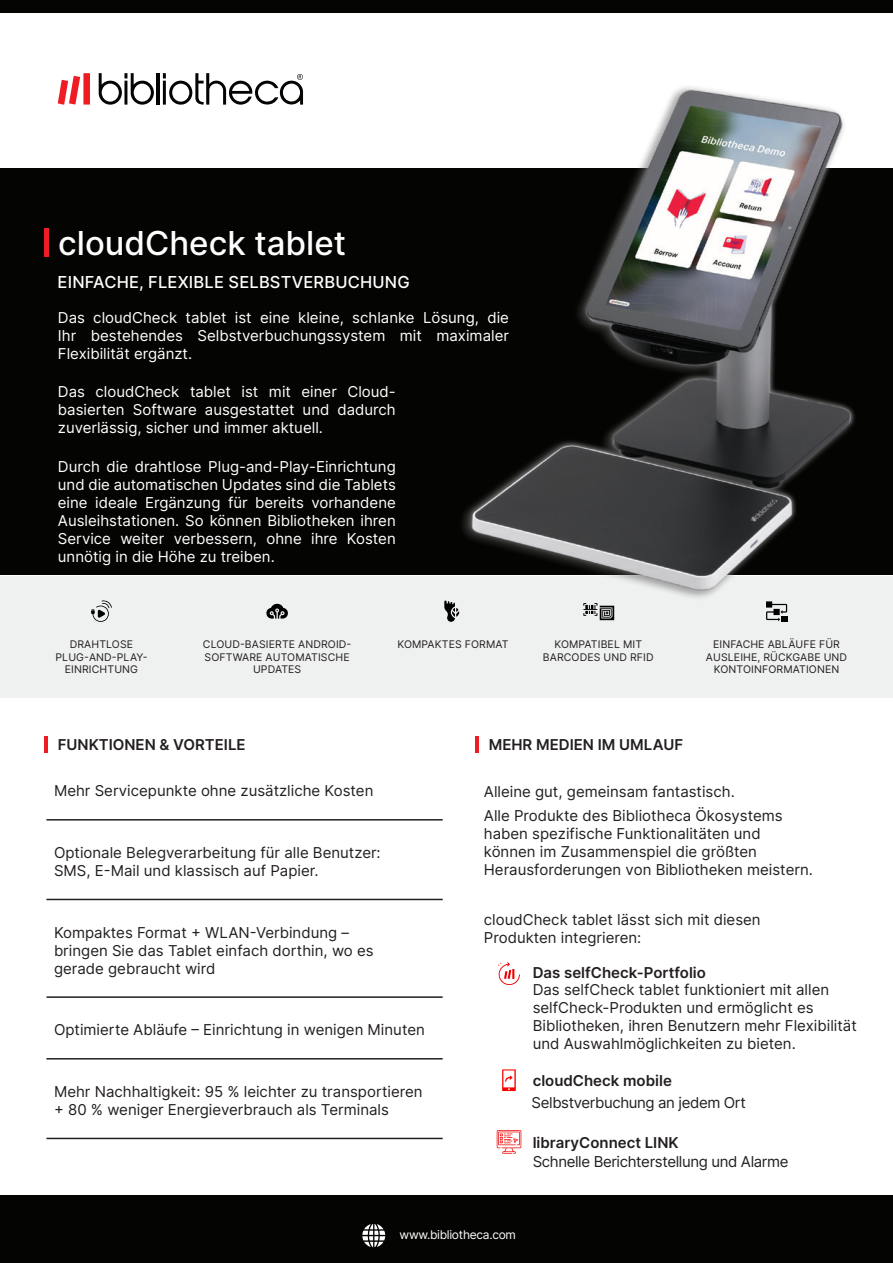
<style>
.page{position:relative;width:893px;height:1263px;background:#fff}
.page>*{position:absolute;margin:0;border:0;box-sizing:border-box;transform-origin:0 0}
.t1{font:500 33px "Inter";color:#fff}
.t2{font:500 16.5px "Inter";letter-spacing:.01em;color:#fff}
.t3{font:15px/18px "Inter";color:#231f20}
.t4{font:15px/18px "Inter";color:#fff;text-align:justify}
.t5{font:600 15px "Inter";color:#231f20}
.t6{font:15px "Inter";letter-spacing:-.025em;color:#231f20}
.t7{font:12px "Inter";letter-spacing:-.025em;color:#fff}
.t8{font:10.5px/12.6px "Inter";letter-spacing:.01em;color:#231f20;text-align:center}
</style>
<div class="page">
<div style="left:0;top:576px;width:893px;height:122px;background:#eff0f0"></div>
<div style="left:0;top:1195px;width:893px;height:68px;background:#040503"></div>
<div style="left:0;top:168px;width:893px;height:407px;background:#040503"></div>
<div style="left:0;top:0;width:893px;height:13px;background:#040503"></div>
<svg style="left:99px;top:73px;width:55px;height:32px"></svg>
<hr style="left:156px;top:73px;width:3px;height:32px;background:#040503">
<svg style="left:163px;top:73px;width:140px;height:32px"></svg>
<svg style="left:58px;top:73px;width:32px;height:32px"></svg>
<svg style="left:362px;top:1224px;width:23px;height:23px"></svg>
<svg style="left:766px;top:611px;width:21px;height:11px"></svg>
<svg style="left:583px;top:611px;width:31px;height:9px"></svg>
<svg style="left:446px;top:611px;width:13px;height:11px"></svg>
<svg style="left:91px;top:600px;width:21px;height:22px"></svg>
<svg style="left:266px;top:603px;width:22px;height:16px"></svg>
<img style="left:444px;top:86px;width:411px;height:525px">
<hr style="left:44px;top:228px;width:4px;height:29px;background:#ee1d23">
<hr style="left:44px;top:736px;width:4px;height:16px;background:#ee1d23">
<hr style="left:475px;top:736px;width:4px;height:16px;background:#ee1d23">
<hr style="left:46px;top:1138px;width:397px;height:1px;background:#231f20">
<hr style="left:46px;top:819px;width:397px;height:1px;background:#231f20">
<hr style="left:46px;top:899px;width:397px;height:1px;background:#231f20">
<hr style="left:46px;top:996px;width:397px;height:2px;background:#231f20">
<hr style="left:46px;top:1058px;width:397px;height:1px;background:#231f20">
<svg style="left:502px;top:1069px;width:14px;height:22px"></svg>
<svg style="left:497px;top:1130px;width:24px;height:24px"></svg>
<svg style="left:498px;top:962px;width:22px;height:23px"></svg>
<p class="t1" style="left:58px;top:219px;width:289px">cloudCheck tablet</p>
<p class="t2" style="left:58px;top:270px;width:354px">EINFACHE, FLEXIBLE SELBSTVERBUCHUNG</p>
<p class="t4" style="left:58px;top:308px;width:453px">Das cloudCheck tablet ist eine kleine, schlanke Lösung, die Ihr bestehendes Selbstverbuchungssystem mit maximaler Flexibilität ergänzt.</p>
<p class="t4" style="left:58px;top:382px;width:339px">Das cloudCheck tablet ist mit einer Cloud&shy;basierten Software ausgestattet und dadurch zuverlässig, sicher und immer aktuell.</p>
<p class="t4" style="left:58px;top:457px;width:339px">Durch die drahtlose Plug-and-Play-Einrichtung und die automatischen Updates sind die Tablets eine ideale Ergänzung für bereits vorhandene Ausleihstationen. So können Bibliotheken ihren Service weiter verbessern, ohne ihre Kosten unnötig in die Höhe zu treiben.</p>
<p class="t8" style="left:56px;top:638px;width:93px">DRAHTLOSE<br>PLUG-AND-PLAY-<br>EINRICHTUNG</p>
<p class="t8" style="left:203px;top:638px;width:150px">CLOUD-BASIERTE ANDROID-<br>SOFTWARE AUTOMATISCHE<br>UPDATES</p>
<p class="t8" style="left:397px;top:638px;width:113px">KOMPAKTES FORMAT</p>
<p class="t8" style="left:543px;top:638px;width:112px">KOMPATIBEL MIT<br>BARCODES UND RFID</p>
<p class="t8" style="left:706px;top:638px;width:143px">EINFACHE ABLÄUFE FÜR<br>AUSLEIHE, RÜCKGABE UND<br>KONTOINFORMATIONEN</p>
<p class="t5" style="left:58px;top:733px;width:189px">FUNKTIONEN &amp; VORTEILE</p>
<p class="t3" style="left:54px;top:781px;width:321px">Mehr Servicepunkte ohne zusätzliche Kosten</p>
<p class="t3" style="left:54px;top:843px;width:328px">Optionale Belegverarbeitung für alle Benutzer:<br>SMS, E-Mail und klassisch auf Papier.</p>
<p class="t3" style="left:54px;top:923px;width:321px">Kompaktes Format + WLAN-Verbindung – bringen Sie das Tablet einfach dorthin, wo es gerade gebraucht wird</p>
<p class="t3" style="left:54px;top:1020px;width:372px">Optimierte Abläufe – Einrichtung in wenigen Minuten</p>
<p class="t3" style="left:54px;top:1082px;width:370px">Mehr Nachhaltigkeit: 95 % leichter zu transportieren + 80 % weniger Energieverbrauch als Terminals</p>
<p class="t5" style="left:489px;top:733px;width:196px">MEHR MEDIEN IM UMLAUF</p>
<p class="t3" style="left:484px;top:782px;width:252px">Alleine gut, gemeinsam fantastisch.</p>
<p class="t3" style="left:484px;top:806px;width:331px">Alle Produkte des Bibliotheca Ökosystems haben spezifische Funktionalitäten und können im Zusammenspiel die größten Herausforderungen von Bibliotheken meistern.</p>
<p class="t3" style="left:484px;top:910px;width:278px">cloudCheck tablet lässt sich mit diesen<br>Produkten integrieren:</p>
<p class="t5" style="left:533px;top:961px;width:175px">Das selfCheck-Portfolio</p>
<p class="t3" style="left:533px;top:981px;width:326px">Das selfCheck tablet funktioniert mit allen selfCheck-Produkten und ermöglicht es Bibliotheken, ihren Benutzern mehr Flexibilität und Auswahlmöglichkeiten zu bieten.</p>
<p class="t5" style="left:533px;top:1070px;width:141px">cloudCheck mobile</p>
<p class="t6" style="left:532px;top:1091px;width:216px">Selbstverbuchung an jedem Ort</p>
<p class="t5" style="left:533px;top:1131px;width:147px">libraryConnect LINK</p>
<p class="t6" style="left:533px;top:1150px;width:257px">Schnelle Berichterstellung und Alarme</p>
<p class="t7" style="left:400px;top:1226px;width:118px">www.bibliotheca.com</p>
</div>
